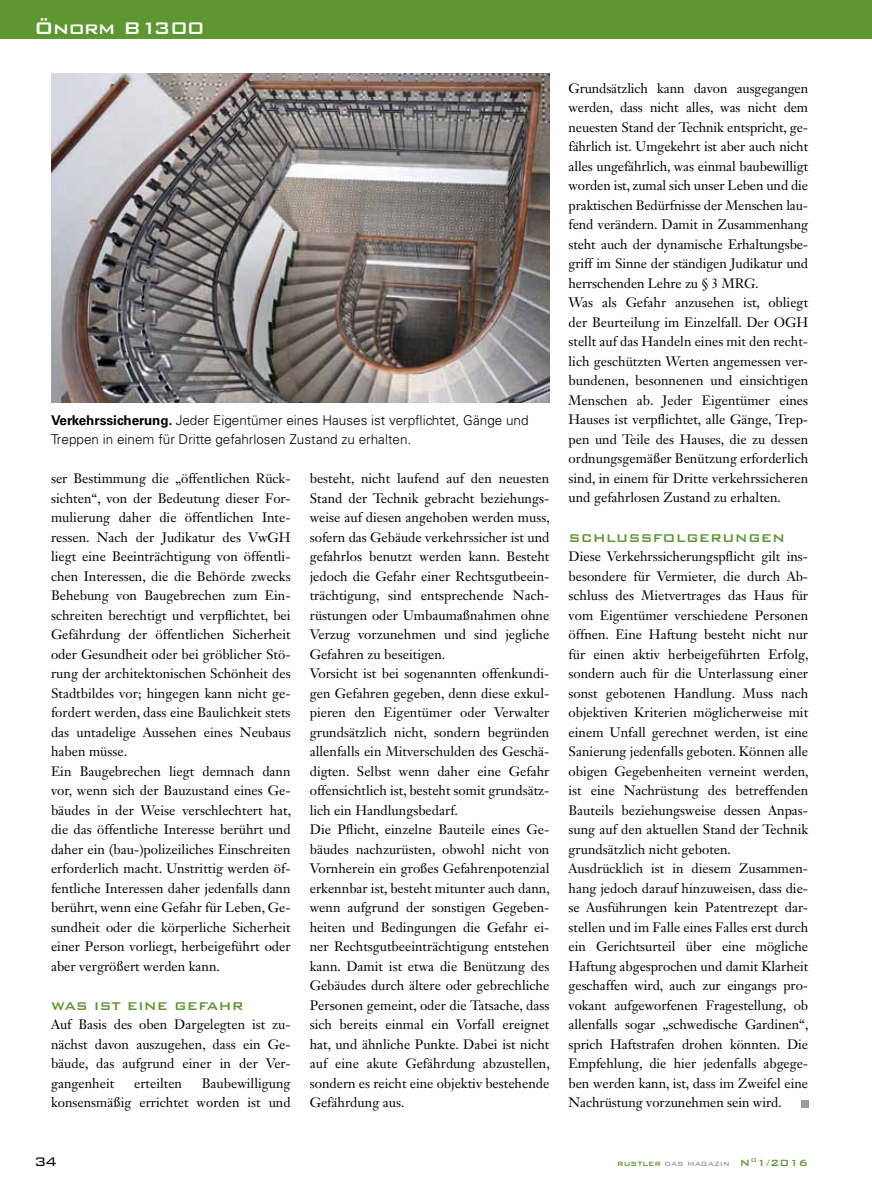
<style>
.page{position:relative;width:872px;height:1191px;background:#fff}
.page>*{position:absolute;margin:0;border:0;box-sizing:border-box;transform-origin:0 0}
.t1{font:500 22.5px "Bank Gothic BT";letter-spacing:-.025em;color:#fff}
.t2{font:300 16.5px "Bank Gothic BT";color:#000}
.t3{font:500 15px "Bank Gothic BT";color:#5e9732}
.t4{font:13.5px/19.5px "Janson Text LT Std";color:#000}
.t5{font:300 13.5px/19.5px "Univers LT Std";color:#000}
.t6{font:500 8.25px "Bank Gothic BT";color:#95a0a9}
.s1{font-weight:700}
.s2{color:#5e9732}
.s3{font-size:12px;color:#5e9732}
</style>
<div class="page">
<div style="left:0;top:0;width:872px;height:38px;background:#5e9732"></div>
<div style="left:801px;top:1100px;width:7px;height:7px;background:#95a0a9"></div>
<img style="left:51px;top:74px;width:498px;height:328px">
<h1 class="t1" style="left:34px;top:16px;width:172px">Önorm B13 00</h1>
<p class="t5" style="left:51px;top:410px;width:479px"><span class="s1">Verkehrssicherung.</span> Jeder Eigentümer eines Hauses ist verpflichtet, Gänge und<br>Treppen in einem für Dritte gefahrlosen Zustand zu erhalten.</p>
<p class="t4" style="left:51px;top:468px;width:242px">ser Bestimmung die „öffentlichen Rück&shy;sichten“, von der Bedeutung dieser For&shy;mulierung daher die öffentlichen Inte&shy;ressen. Nach der Judikatur des VwGH liegt eine Beeinträchtigung von öffentli&shy;chen Interessen, die die Behörde zwecks Behebung von Baugebrechen zum Ein&shy;schreiten berechtigt und verpflichtet, bei Gefährdung der öffentlichen Sicherheit oder Gesundheit oder bei gröblicher Stö&shy;rung der architektonischen Schönheit des Stadtbildes vor; hingegen kann nicht ge&shy;fordert werden, dass eine Baulichkeit stets das untadelige Aussehen eines Neubaus haben müsse.<br>Ein Baugebrechen liegt demnach dann vor, wenn sich der Bauzustand eines Ge&shy;bäudes in der Weise verschlechtert hat, die das öffentliche Interesse berührt und daher ein (bau-)polizeiliches Einschreiten erforderlich macht. Unstrittig werden öf&shy;fentliche Interessen daher jedenfalls dann berührt, wenn eine Gefahr für Leben, Ge&shy;sundheit oder die körperliche Sicherheit einer Person vorliegt, herbeigeführt oder aber vergrößert werden kann.</p>
<p class="t3" style="left:51px;top:998px;width:53px">WAS IST</p>
<p class="t3" style="left:127px;top:998px;width:118px">EINE GEFAHR</p>
<p class="t4" style="left:51px;top:1014px;width:241px;text-align:justify">Auf Basis des oben Dargelegten ist zu&shy;nächst davon auszugehen, dass ein Ge&shy;bäude, das aufgrund einer in der Ver&shy;gangenheit</p>
<p class="t4" style="left:51px;top:1073px;width:241px;text-align:right">Baubewilligung<br>konsensmäßig errichtet worden ist und</p>
<p class="t4" style="left:134px;top:1073px;width:50px">erteilten</p>
<p class="t4" style="left:310px;top:468px;width:242px">besteht, nicht laufend auf den neuesten Stand der Technik gebracht beziehungs&shy;weise auf diesen angehoben werden muss, sofern das Gebäude verkehrssicher ist und gefahrlos benutzt werden kann. Besteht jedoch die Gefahr einer Rechtsgutbeein&shy;trächtigung, sind entsprechende Nach&shy;rüstungen oder Umbaumaßnahmen ohne Verzug vorzunehmen und sind jegliche Gefahren zu beseitigen.<br>Vorsicht ist bei sogenannten offenkundi&shy;gen Gefahren gegeben, denn diese exkul&shy;pieren den Eigentümer oder Verwalter grundsätzlich nicht, sondern begründen allenfalls ein Mitverschulden des Geschä&shy;digten. Selbst wenn daher eine Gefahr offensichtlich ist, besteht somit grundsätz&shy;lich ein Handlungsbedarf.<br>Die Pflicht, einzelne Bauteile eines Ge&shy;bäudes nachzurüsten, obwohl nicht von Vornherein ein großes Gefahrenpotenzial erkennbar ist, besteht mitunter auch dann, wenn aufgrund der sonstigen Gegeben&shy;heiten und Bedingungen die Gefahr ei&shy;ner Rechtsgutbeeinträchtigung entstehen kann. Damit ist etwa die Benützung des Gebäudes durch ältere oder gebrechliche Personen gemeint, oder die Tatsache, dass sich bereits einmal ein Vorfall ereignet hat, und ähnliche Punkte. Dabei ist nicht auf eine akute Gefährdung abzustellen, sondern es reicht eine objektiv bestehende Gefährdung aus.</p>
<p class="t4" style="left:568px;top:78px;width:241px">Grundsätzlich kann davon ausgegangen werden, dass nicht alles, was nicht dem neuesten Stand der Technik entspricht, ge&shy;fährlich ist. Umgekehrt ist aber auch nicht alles ungefährlich, was einmal baubewilligt worden ist, zumal sich unser Leben und die praktischen Bedürfnisse der Menschen lau&shy;fend verändern. Damit in Zusammenhang steht auch der dynamische Erhaltungsbe&shy;griff im Sinne der ständigen Judikatur und herrschenden Lehre zu § 3 MRG.<br>Was als Gefahr anzusehen ist, obliegt der Beurteilung im Einzelfall. Der OGH stellt auf das Handeln eines mit den recht&shy;lich geschützten Werten angemessen ver&shy;bundenen, besonnenen und einsichtigen Menschen ab. Jeder Eigentümer eines Hauses ist verpflichtet, alle Gänge, Trep&shy;pen und Teile des Hauses, die zu dessen ordnungsgemäßer Benützung erforderlich sind, in einem für Dritte verkehrssicheren und gefahrlosen Zustand zu erhalten.</p>
<p class="t3" style="left:568px;top:530px;width:50px">SCHLUSS</p>
<p class="t3" style="left:652px;top:530px;width:23px">FOLGE</p>
<p class="t3" style="left:710px;top:530px;width:76px">RUNGEN</p>
<p class="t4" style="left:568px;top:546px;width:242px">Diese Verkehrssicherungspflicht gilt ins&shy;besondere für Vermieter, die durch Ab&shy;schluss des Mietvertrages das Haus für vom Eigentümer verschiedene Personen öffnen. Eine Haftung besteht nicht nur für einen aktiv herbeigeführten Erfolg, sondern auch für die Unterlassung einer sonst gebotenen Handlung. Muss nach objektiven Kriterien möglicherweise mit einem Unfall gerechnet werden, ist eine Sanierung jedenfalls geboten. Können alle obigen Gegebenheiten verneint werden, ist eine Nachrüstung des betreffenden Bauteils beziehungsweise dessen Anpas&shy;sung auf den aktuellen Stand der Technik grundsätzlich nicht geboten.<br>Ausdrücklich ist in diesem Zusammen&shy;hang jedoch darauf hinzuweisen, dass die&shy;se Ausführungen kein Patentrezept dar&shy;stellen und im Falle eines Falles erst durch ein Gerichtsurteil über eine mögliche Haftung abgesprochen und damit Klarheit geschaffen wird, auch zur eingangs pro&shy;vokant aufgeworfenen Fragestellung, ob allenfalls sogar „schwedische Gardinen“, sprich Haftstrafen drohen könnten. Die Empfehlung, die hier jedenfalls abgege&shy;ben werden kann, ist, dass im Zweifel eine Nachrüstung vorzunehmen sein wird.</p>
<p class="t2" style="left:34px;top:1152px;width:25px">34</p>
<p class="t6" style="left:617px;top:1159px;width:193px"><span class="s2">Rustler</span> das magazin <span class="s3">N</span><sup>o</sup><span class="s3">1/2016</span></p>
</div>
